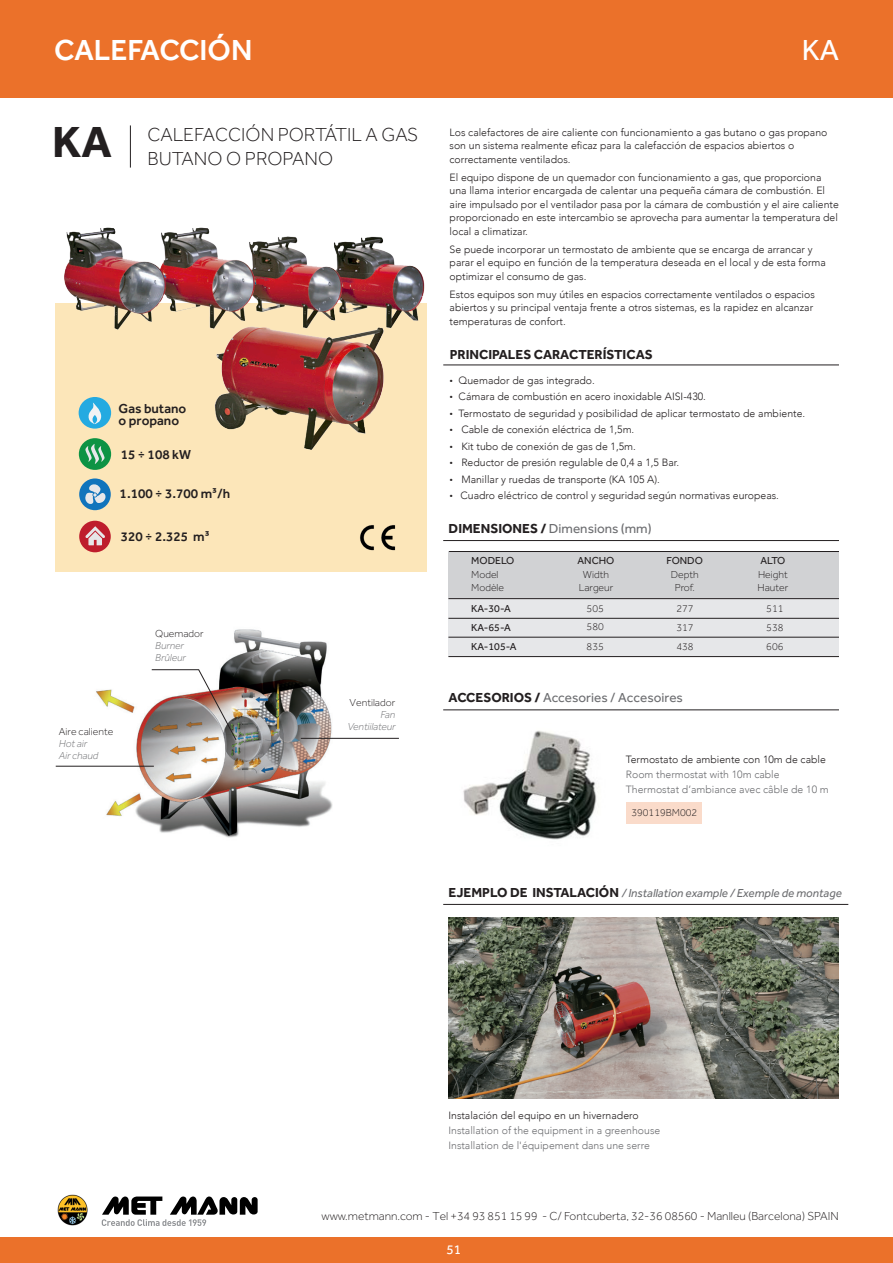
<style>
.page{position:relative;width:893px;height:1263px;background:#fff}
.page>*{position:absolute;margin:0;border:0;box-sizing:border-box;transform-origin:0 0}
.t1{font:700 45px "Effra";color:#231f20}
.t2{font:500 30px "Effra";color:#fff}
.t3{font:30px "Effra";color:#fff}
.t4{font:300 19.5px/24px "Effra";color:#231f20}
.t5{font:13.5px "Effra";color:#6c6d70}
.t6{font:500 13.5px "Effra";color:#231f20}
.t7{font:700 13.5px "Effra";color:#231f20}
.t8{font:13.5px "Effra";color:#fff}
.t9{font:300 12px "Effra";color:#231f20}
.t10{font:italic 12px "Effra";color:#6c6d70}
.t11{font:300 10.5px/13.5px "Avenir";color:#231f20}
.t12{font:300 10.5px "Avenir";color:#6c6d70}
.t13{font:300 10.5px "Effra";color:#231f20}
.t14{font:10.5px "Effra";color:#231f20}
.t15{font:italic 300 10.5px "Effra";color:#6c6d70}
.s1{font-family:"Effra"}
.s2{font-weight:700;color:#231f20}
.s3{font-weight:700;font-style:normal;font-size:13.5px;color:#231f20}
</style>
<div class="page">
<div style="left:0;top:1238px;width:893px;height:25px;background:#eb712a"></div>
<div style="left:0;top:0;width:893px;height:98px;background:#eb712a"></div>
<svg style="left:102px;top:1196px;width:156px;height:30px"></svg>
<img style="left:57px;top:1194px;width:31px;height:32px">
<div style="left:56px;top:303px;width:371px;height:269px;background:#fce6b9"></div>
<img style="left:65px;top:227px;width:360px;height:222px">
<hr style="left:130px;top:125px;width:1px;height:43px;background:#231f20">
<img style="left:448px;top:917px;width:391px;height:181px">
<div style="left:79px;top:478px;width:32px;height:32px;background:#1074bc;border-radius:50%"></div>
<svg style="left:85px;top:484px;width:21px;height:20px"></svg>
<div style="left:79px;top:397px;width:32px;height:32px;background:#24aae1;border-radius:50%"></div>
<svg style="left:89px;top:402px;width:12px;height:22px"></svg>
<div style="left:79px;top:438px;width:32px;height:32px;background:#0d9344;border-radius:50%"></div>
<svg style="left:85px;top:444px;width:20px;height:20px"></svg>
<hr style="left:443px;top:365px;width:396px;height:1px;background:#231f20">
<div style="left:79px;top:521px;width:32px;height:31px;background:#be1d2c;border-radius:50%"></div>
<svg style="left:85px;top:526px;width:20px;height:19px"></svg>
<div style="left:448px;top:551px;width:391px;height:47px;background:#d1d2d4"></div>
<div style="left:448px;top:598px;width:391px;height:59px;background:#e6e7e9"></div>
<hr style="left:448px;top:598px;width:391px;height:1px;background:#231f20">
<hr style="left:448px;top:618px;width:391px;height:1px;background:#231f20">
<hr style="left:448px;top:656px;width:391px;height:1px;background:#231f20">
<hr style="left:448px;top:637px;width:391px;height:1px;background:#231f20">
<hr style="left:449px;top:551px;width:390px;height:1px;background:#231f20">
<hr style="left:443px;top:540px;width:396px;height:1px;background:#231f20">
<hr style="left:443px;top:710px;width:396px;height:1px;background:#231f20">
<img style="left:463px;top:730px;width:134px;height:110px">
<img style="left:75px;top:629px;width:299px;height:209px">
<hr style="left:56px;top:766px;width:98px;height:1px;background:#231f20">
<hr style="left:301px;top:738px;width:98px;height:1px;background:#231f20">
<img style="left:151px;top:669px;width:86px;height:71px">
<hr style="left:443px;top:904px;width:405px;height:1px;background:#231f20">
<img style="left:360px;top:525px;width:36px;height:26px">
<div style="left:627px;top:803px;width:75px;height:21px;background:#fadbca"></div>
<p class="t2" style="left:54px;top:32px;width:200px">CALEFACCIÓN</p>
<p class="t3" style="left:802px;top:33px;width:39px">KA</p>
<p class="t1" style="left:52px;top:114px;width:61px">KA</p>
<p class="t4" style="left:148px;top:122px;width:272px">CALEFACCIÓN PORTÁTIL A GAS<br>BUTANO O PROPANO</p>
<p class="t11" style="left:450px;top:126px;width:379px">Los calefactores de aire caliente con funcionamiento a gas butano o gas propano son un sistema realmente eficaz para la calefacción de espacios abiertos o correctamente ventilados.</p>
<p class="t11" style="left:450px;top:171px;width:391px">El equipo dispone de un quemador con funcionamiento a gas, que proporciona una llama interior encargada de calentar una pequeña cámara de combustión. El aire impulsado por el ventilador pasa por la cámara de combustión y el aire caliente proporcionado en este intercambio se aprovecha para aumentar la temperatura del local a climatizar.</p>
<p class="t11" style="left:450px;top:243px;width:378px">Se puede incorporar un termostato de ambiente que se encarga de arrancar y parar el equipo en función de la temperatura deseada en el local y de esta forma optimizar el consumo de gas.</p>
<p class="t11" style="left:450px;top:288px;width:367px">Estos equipos son muy útiles en espacios correctamente ventilados o espacios abiertos y su principal ventaja frente a otros sistemas, es la rapidez en alcanzar temperaturas de confort.</p>
<p class="t6" style="left:119px;top:400px;width:69px">Gas butano</p>
<p class="t6" style="left:119px;top:412px;width:62px">o propano</p>
<p class="t6" style="left:121px;top:447px;width:72px">15 ÷ 108 kW</p>
<p class="t6" style="left:120px;top:485px;width:112px">1.100 ÷ 3.700 m3/h</p>
<p class="t6" style="left:121px;top:529px;width:90px">320 ÷ 2.325 m3</p>
<p class="t13" style="left:59px;top:726px;width:56px">Aire caliente</p>
<p class="t15" style="left:59px;top:738px;width:30px">Hot air</p>
<p class="t15" style="left:59px;top:750px;width:41px">Air chaud</p>
<p class="t13" style="left:155px;top:628px;width:50px">Quemador</p>
<p class="t15" style="left:155px;top:640px;width:30px">Burner</p>
<p class="t15" style="left:155px;top:652px;width:32px">Brûleur</p>
<p class="t7" style="left:450px;top:347px;width:205px">PRINCIPALES CARACTERÍSTICAS</p>
<p class="t11" style="left:450px;top:373px;width:147px"><span class="s1">•</span> Quemador de gas integrado.</p>
<p class="t11" style="left:450px;top:390px;width:258px"><span class="s1">•</span> Cámara de combustión en acero inoxidable AISI-430.</p>
<p class="t11" style="left:450px;top:406px;width:357px"><span class="s1">•</span> Termostato de seguridad y posibilidad de aplicar termostato de ambiente.</p>
<p class="t11" style="left:450px;top:423px;width:186px"><span class="s1">•</span> Cable de conexión eléctrica de 1,5m.</p>
<p class="t11" style="left:450px;top:439px;width:188px"><span class="s1">•</span> Kit tubo de conexión de gas de 1,5m.</p>
<p class="t11" style="left:450px;top:456px;width:231px"><span class="s1">•</span> Reductor de presión regulable de 0,4 a 1,5 Bar.</p>
<p class="t11" style="left:450px;top:472px;width:212px"><span class="s1">•</span> Manillar y ruedas de transporte (KA 105 A).</p>
<p class="t11" style="left:450px;top:489px;width:331px"><span class="s1">•</span> Cuadro eléctrico de control y seguridad según normativas europeas.</p>
<p class="t13" style="left:349px;top:696px;width:47px">Ventilador</p>
<p class="t15" style="left:380px;top:708px;width:16px">Fan</p>
<p class="t15" style="left:348px;top:720px;width:49px">Ventiilateur</p>
<p class="t5" style="left:449px;top:520px;width:205px"><span class="s2">DIMENSIONES /</span> Dimensions (mm)</p>
<p class="t14" style="left:471px;top:555px;width:45px">MODELO</p>
<p class="t13" style="left:471px;top:568px;width:29px">Model</p>
<p class="t13" style="left:471px;top:582px;width:34px">Modèle</p>
<p class="t14" style="left:471px;top:602px;width:41px">KA-30-A</p>
<p class="t14" style="left:471px;top:640px;width:47px">KA-105-A</p>
<p class="t14" style="left:471px;top:621px;width:41px">KA-65-A</p>
<p class="t14" style="left:578px;top:555px;width:38px">ANCHO</p>
<p class="t13" style="left:583px;top:568px;width:28px">Width</p>
<p class="t13" style="left:579px;top:582px;width:36px">Largeur</p>
<p class="t13" style="left:587px;top:602px;width:19px">505</p>
<p class="t13" style="left:587px;top:640px;width:19px">835</p>
<p class="t13" style="left:587px;top:621px;width:19px">580</p>
<p class="t14" style="left:667px;top:555px;width:38px">FONDO</p>
<p class="t13" style="left:671px;top:568px;width:29px">Depth</p>
<p class="t13" style="left:675px;top:582px;width:21px">Prof.</p>
<p class="t13" style="left:676px;top:602px;width:19px">277</p>
<p class="t13" style="left:676px;top:640px;width:19px">438</p>
<p class="t13" style="left:676px;top:622px;width:19px">317</p>
<p class="t5" style="left:449px;top:690px;width:236px"><span class="s2">ACCESORIOS /</span> Accesories / Accesoires</p>
<p class="t14" style="left:760px;top:555px;width:26px">ALTO</p>
<p class="t13" style="left:758px;top:568px;width:31px">Height</p>
<p class="t13" style="left:757px;top:582px;width:32px">Hauter</p>
<p class="t13" style="left:766px;top:602px;width:19px">511</p>
<p class="t13" style="left:766px;top:640px;width:19px">606</p>
<p class="t13" style="left:766px;top:622px;width:19px">538</p>
<p class="t11" style="left:626px;top:753px;width:202px">Termostato de ambiente con 10m de cable</p>
<p class="t12" style="left:626px;top:768px;width:155px">Room thermostat with 10m cable</p>
<p class="t12" style="left:626px;top:783px;width:204px">Thermostat d’ambiance avec câble de 10 m</p>
<p class="t13" style="left:631px;top:807px;width:67px">390119BM002</p>
<p class="t10" style="left:448px;top:885px;width:395px"><span class="s3">EJEMPLO DE INSTALACIÓN</span> / Installation example / Exemple de montage</p>
<p class="t11" style="left:448px;top:1108px;width:192px">Instalación del equipo en un hivernadero</p>
<p class="t12" style="left:448px;top:1124px;width:213px">Installation of the equipment in a greenhouse</p>
<p class="t12" style="left:448px;top:1139px;width:203px">Installation de l'équipement dans une serre</p>
<p class="t9" style="left:322px;top:1209px;width:519px">www.metmann.com - Tel +34 93 851 15 99 - C/ Fontcuberta, 32-36 08560 - Manlleu (Barcelona) SPAIN</p>
<p class="t8" style="left:446px;top:1241px;width:16px">51</p>
</div>
